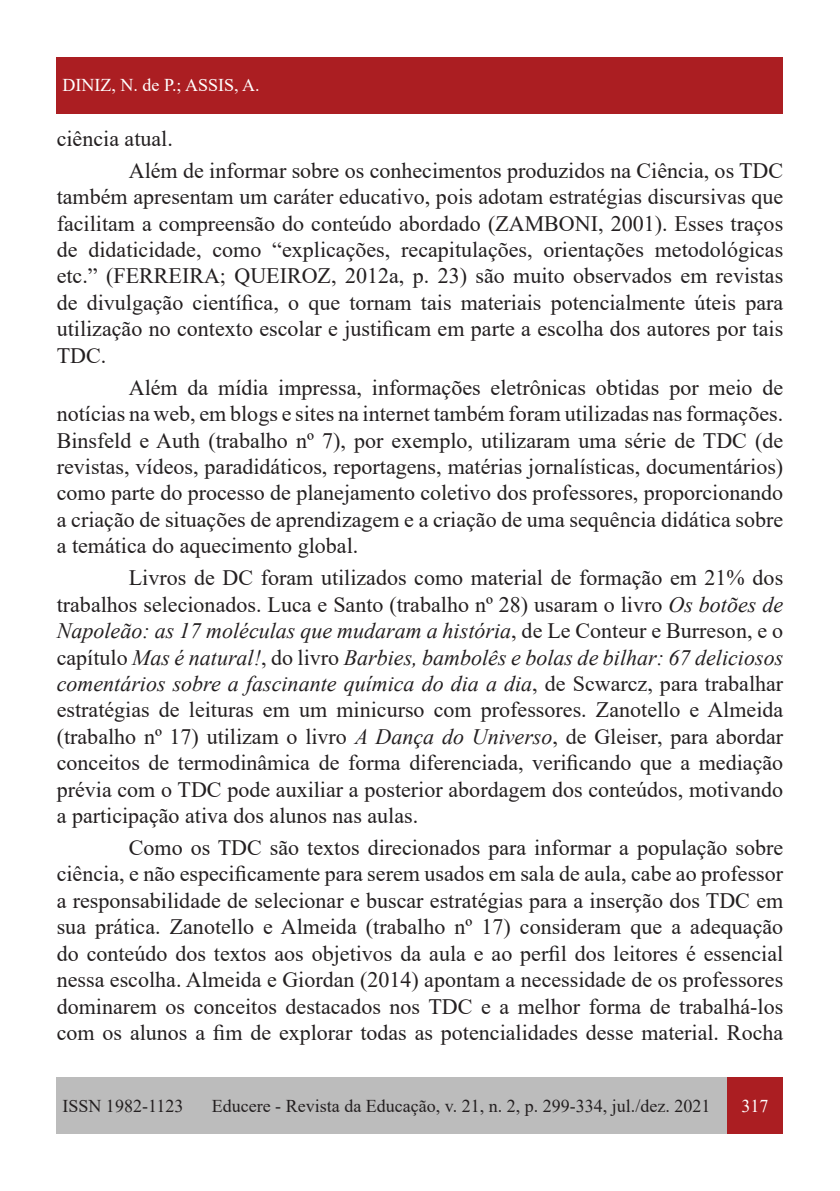
<style>
.page{position:relative;width:840px;height:1191px;background:#fff}
.page>*{position:absolute;margin:0;border:0;box-sizing:border-box;transform-origin:0 0}
.t1{font:22px/26.4px "Times New Roman";color:#231f20;text-align:justify}
.t2{font:18px "Times New Roman";color:#231f20}
.t3{font:18px "Times New Roman";color:#fff}
.s1{font-style:italic}
</style>
<div class="page">
<div style="left:57px;top:57px;width:725px;height:56px;background:#ab1e22"></div>
<div style="left:726px;top:1077px;width:56px;height:57px;background:#ab1e22"></div>
<div style="left:196px;top:1077px;width:530px;height:57px;background:#bcbcbc"></div>
<div style="left:57px;top:1077px;width:139px;height:57px;background:#bcbcbc"></div>
<p class="t3" style="left:62px;top:73px;width:199px">DINIZ, N. de P.; ASSIS, A.</p>
<p class="t1" style="left:57px;top:124px;width:118px">ciência atual.</p>
<p class="t1" style="left:57px;top:156px;width:727px;text-indent:72px">Além de informar sobre os conhecimentos produzidos na Ciência, os TDC também apresentam um caráter educativo, pois adotam estratégias discursivas que facilitam a compreensão do conteúdo abordado (ZAMBONI, 2001). Esses traços de didaticidade, como “explicações, recapitulações, orientações metodológicas etc.” (FERREIRA; QUEIROZ, 2012a, p. 23) são muito observados em revistas de divulgação científica, o que tornam tais materiais potencialmente úteis para utilização no contexto escolar e justificam em parte a escolha dos autores por tais TDC.</p>
<p class="t1" style="left:57px;top:373px;width:727px;text-indent:72px">Além da mídia impressa, informações eletrônicas obtidas por meio de notícias na web, em blogs e sites na internet também foram utilizadas nas formações.<br>Binsfeld e Auth (trabalho nº 7), por exemplo, utilizaram uma série de TDC (de revistas, vídeos, paradidáticos, reportagens, matérias jornalísticas, documentários) como parte do processo de planejamento coletivo dos professores, proporcionando a criação de situações de aprendizagem e a criação de uma sequência didática sobre a temática do aquecimento global.</p>
<p class="t1" style="left:57px;top:564px;width:727px;text-indent:72px">Livros de DC foram utilizados como material de formação em 21% dos trabalhos selecionados. Luca e Santo (trabalho nº 28) usaram o livro <span class="s1">Os botões de Napoleão: as 17 moléculas que mudaram a história</span>, de Le Conteur e Burreson, e o capítulo <span class="s1">Mas é natural!</span>, do livro <span class="s1">Barbies, bambolês e bolas de bilhar: 67 deliciosos comentários sobre a fascinante química do dia a dia</span>, de Scwarcz, para trabalhar estratégias de leituras em um minicurso com professores. Zanotello e Almeida (trabalho nº 17) utilizam o livro <span class="s1">A Dança do Universo</span>, de Gleiser, para abordar conceitos de termodinâmica de forma diferenciada, verificando que a mediação prévia com o TDC pode auxiliar a posterior abordagem dos conteúdos, motivando a participação ativa dos alunos nas aulas.</p>
<p class="t1" style="left:57px;top:833px;width:727px;text-indent:72px">Como os TDC são textos direcionados para informar a população sobre ciência, e não especificamente para serem usados em sala de aula, cabe ao professor a responsabilidade de selecionar e buscar estratégias para a inserção dos TDC em sua prática. Zanotello e Almeida (trabalho nº 17) consideram que a adequação do conteúdo dos textos aos objetivos da aula e ao perfil dos leitores é essencial nessa escolha. Almeida e Giordan (2014) apontam a necessidade de os professores dominarem os conceitos destacados nos TDC e a melhor forma de trabalhá-los com os alunos a fim de explorar todas as potencialidades desse material. Rocha</p>
<p class="t2" style="left:62px;top:1093px;width:122px">ISSN 1982-1123</p>
<p class="t2" style="left:212px;top:1093px;width:500px">Educere - Revista da Educação, v. 21, n. 2, p. 299-334, jul./dez. 2021</p>
<p class="t3" style="left:741px;top:1093px;width:28px">317</p>
</div>
